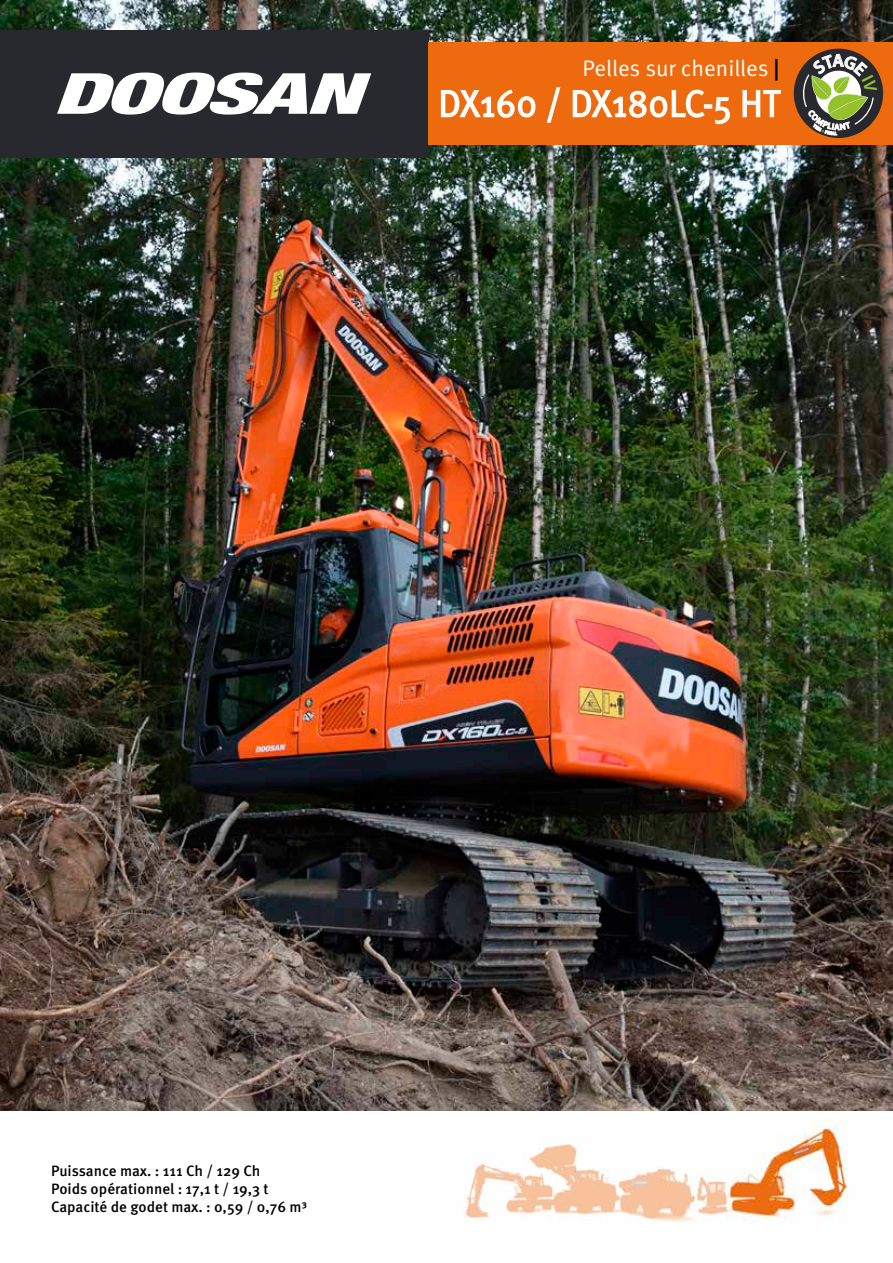
<style>
.page{position:relative;width:893px;height:1263px;background:#fff}
.page>*{position:absolute;margin:0;border:0;box-sizing:border-box;transform-origin:0 0}
.t1{font:37.5px "Meta Pro Norm";color:#fff;scale:.96 1}
.t2{font:22.5px "Meta Pro Norm";letter-spacing:-.005em;color:#fff}
.t3{font:500 15px/18px "Meta Pro";color:#000}
.s1{font-family:"Meta Pro";font-weight:500;color:#000}
</style>
<div class="page">
<img style="left:0;top:0;width:893px;height:43px">
<img style="left:0;top:145px;width:893px;height:965px">
<div style="left:0;top:30px;width:428px;height:127px;background:#27292e"></div>
<svg style="left:57px;top:73px;width:314px;height:42px"></svg>
<div style="left:428px;top:43px;width:465px;height:102px;background:#ed6a0f"></div>
<img style="left:464px;top:1143px;width:263px;height:79px">
<img style="left:727px;top:1119px;width:120px;height:102px">
<svg style="left:440px;top:89px;width:96px;height:29px"></svg>
<svg style="left:546px;top:87px;width:15px;height:36px"></svg>
<svg style="left:572px;top:89px;width:133px;height:29px"></svg>
<div style="left:704px;top:104px;width:8px;height:5px;border:2px solid #fff"></div>
<svg style="left:714px;top:97px;width:16px;height:28px"></svg>
<svg style="left:742px;top:90px;width:39px;height:28px"></svg>
<svg style="left:793px;top:48px;width:91px;height:90px"></svg>
<h2 class="t2" style="left:582px;top:51px;width:199px">Pelles sur chenilles <span class="s1">|</span></h2>
<h1 class="t1" style="left:438px;top:75px;width:357px">DX160 / DX180LC-5 HT</h1>
<p class="t3" style="left:51px;top:1161px;width:258px">Puissance max. : 111 Ch / 129 Ch<br>Poids opérationnel : 17,1 t / 19,3 t<br>Capacité de godet max. : 0,59 / 0,76 m³</p>
</div>
